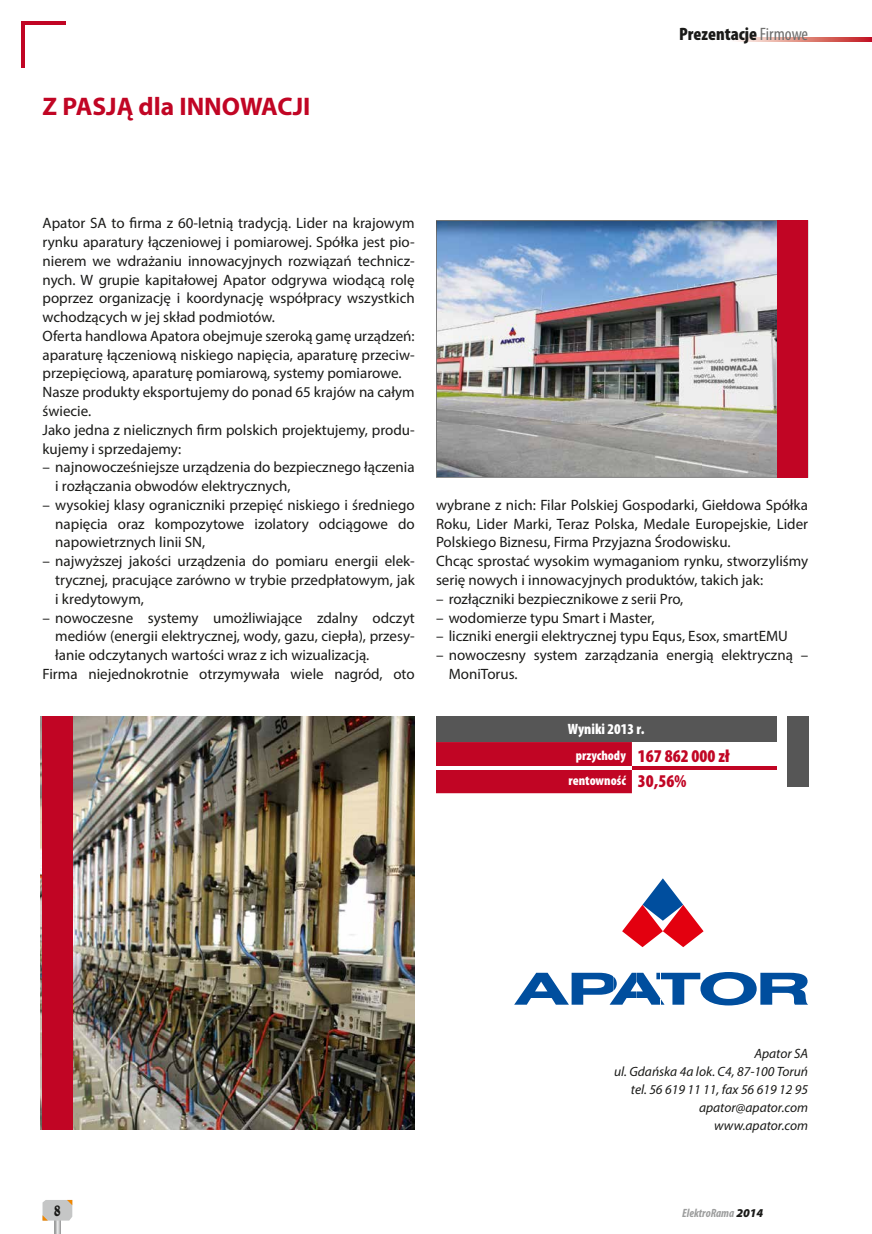
<style>
.page{position:relative;width:872px;height:1234px;background:#fff}
.page>*{position:absolute;margin:0;border:0;box-sizing:border-box;transform-origin:0 0}
.t1{font:700 25.5px "Myriad Pro";color:#c10524}
.t2{font:900 condensed 18px "Myriad Pro";color:#c10524}
.t3{font:900 condensed 18px "Myriad Pro";color:#1a1a18}
.t4{font:15px/18.8px "Myriad Pro";color:#1a1a18}
.t5{font:900 condensed 15px "Myriad Pro";color:#fff}
.t6{font:15px "Belwe Cn PL";color:#1a1a18}
.t7{font:italic 13.5px/18px "Myriad Pro";color:#1a1a18;text-align:right}
.t8{font:900 condensed 13.5px "Myriad Pro";color:#fff}
.t9{font:italic 700 condensed 12px "Myriad Pro";color:#9c9d9d}
.s1{font-weight:400;color:#6f6f6e}
.s2{font-size:13.5px;color:#fff}
.s3{font-size:18px;color:#c10524}
.s4{font-weight:900;font-stretch:normal;color:#1a1a18}
</style>
<div class="page">
<svg style="left:43px;top:1199px;width:29px;height:34px"></svg>
<svg style="left:736px;top:37px;width:136px;height:4px"></svg>
<hr style="left:21px;top:21px;width:45px;height:3px;background:#c10524">
<hr style="left:21px;top:22px;width:3px;height:45px;background:#c10524">
<div style="left:787px;top:716px;width:21px;height:70px;background:#565656"></div>
<div style="left:436px;top:716px;width:340px;height:26px;background:#565656"></div>
<div style="left:436px;top:742px;width:196px;height:51px;background:#c10524"></div>
<hr style="left:436px;top:766px;width:196px;height:3px;background:#fff">
<hr style="left:632px;top:766px;width:144px;height:3px;background:#c10524">
<svg style="left:622px;top:878px;width:81px;height:68px"></svg>
<svg style="left:514px;top:972px;width:294px;height:33px"></svg>
<img style="left:41px;top:716px;width:374px;height:413px">
<div style="left:42px;top:716px;width:31px;height:413px;background:#c10524"></div>
<img style="left:436px;top:220px;width:372px;height:257px">
<div style="left:777px;top:220px;width:30px;height:257px;background:#c10524"></div>
<h1 class="t1" style="left:43px;top:90px;width:269px">Z PASJĄ dla INNOWACJI</h1>
<p class="t3" style="left:679px;top:24px;width:130px">Prezentacje <span class="s1">Firmowe</span></p>
<p class="t4" style="left:43px;top:213px;width:374px">Apator SA to rma z 60-letnią tradycją. Lider na krajowym rynku aparatury łączeniowej i pomiarowej. Spółka jest pio&shy;nierem we wdrażaniu innowacyjnych rozwiązań technicz&shy;nych. W grupie kapitałowej Apator odgrywa wiodącą rolę poprzez organizację i koordynację współpracy wszystkich wchodzących w jej skład podmiotów.<br>Oferta handlowa Apatora obejmuje szeroką gamę urządzeń: aparaturę łączeniową niskiego napięcia, aparaturę przeciw&shy;przepięciową, aparaturę pomiarową, systemy pomiarowe.<br>Nasze produkty eksportujemy do ponad 65 krajów na całym świecie.<br>Jako jedna z nielicznych rm polskich projektujemy, produ&shy;kujemy i sprzedajemy:</p>
<p class="t4" style="left:55px;top:457px;width:361px;text-indent:-13px">– najnowocześniejsze urządzenia do bezpiecznego łączenia i rozłączania obwodów elektrycznych,</p>
<p class="t4" style="left:55px;top:495px;width:361px;text-align:justify;text-indent:-13px">– wysokiej klasy ograniczniki przepięć niskiego i średniego napięcia oraz kompozytowe izolatory odciągowe do napowietrznych linii SN,</p>
<p class="t4" style="left:55px;top:551px;width:361px;text-align:justify;text-indent:-13px">– najwyższej jakości urządzenia do pomiaru energii elek&shy;trycznej, pracujące zarówno w trybie przedpłatowym, jak i kredytowym,</p>
<p class="t4" style="left:43px;top:607px;width:374px">– nowoczesne systemy umożliwiające zdalny odczyt</p>
<p class="t4" style="left:55px;top:626px;width:361px">mediów (energii elektrycznej, wody, gazu, ciepła), przesy-</p>
<p class="t4" style="left:55px;top:645px;width:315px">łanie odczytanych wartości wraz z ich wizualizacją.</p>
<p class="t4" style="left:43px;top:664px;width:374px">Firma niejednokrotnie otrzymywała wiele nagród, oto</p>
<p class="t4" style="left:436px;top:495px;width:374px">wybrane z nich: Filar Polskiej Gospodarki, Giełdowa Spółka Roku, Lider Marki, Teraz Polska, Medale Europejskie, Lider Polskiego Biznesu, Firma Przyjazna Środowisku.<br>Chcąc sprostać wysokim wymaganiom rynku, stworzyliśmy serię nowych i innowacyjnych produktów, takich jak:</p>
<p class="t4" style="left:436px;top:589px;width:249px">– rozłączniki bezpiecznikowe z serii Pro,</p>
<p class="t4" style="left:436px;top:607px;width:220px">– wodomierze typu Smart i Master,</p>
<p class="t4" style="left:436px;top:626px;width:353px">– liczniki energii elektrycznej typu Equs, Esox, smartEMU</p>
<p class="t4" style="left:449px;top:645px;width:361px;text-indent:-13px">– nowoczesny system zarządzania energią elektryczną –<br>MoniTorus.</p>
<p class="t5" style="left:568px;top:720px;width:78px">Wyniki 2013 r.</p>
<p class="t2" style="left:576px;top:745px;width:155px"><span class="s2">przychody</span> 167 862 000 zł</p>
<p class="t8" style="left:568px;top:773px;width:119px">rentowność <span class="s3">30,56%</span></p>
<p class="t6" style="left:54px;top:1199px;width:9px">8</p>
<p class="t7" style="left:614px;top:1043px;width:195px">Apator SA<br>ul. Gdańska 4a lok. C4, 87-100 Toruń tel. 56 619 11 11, fax 56 619 12 95 apator@apator.com www.apator.com</p>
<p class="t9" style="left:682px;top:1204px;width:83px">ElektroRama <span class="s4">2014</span></p>
</div>
